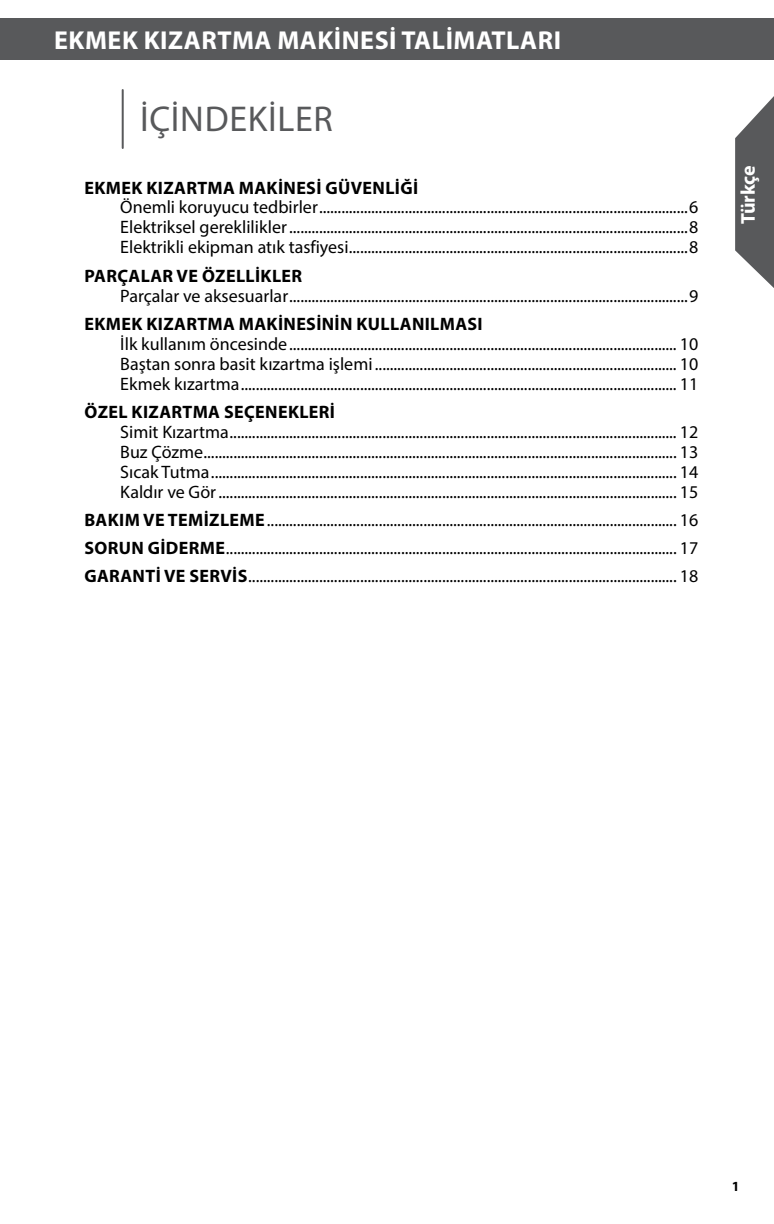
<style>
.page{position:relative;width:774px;height:1224px;background:#fff}
.page>*{position:absolute;margin:0;border:0;box-sizing:border-box;transform-origin:0 0}
.t1{font:36px "Myriad Pro";letter-spacing:.02em;color:#58595b}
.t2{font:700 26px "Myriad Pro";letter-spacing:.02em;color:#fff}
.t3{font:700 20px "Myriad Pro";letter-spacing:-.005em;color:#fff}
.t4{font:18px/20px "Myriad Pro";color:#000;text-align:justify}
.t5{font:700 18px "Myriad Pro";letter-spacing:.02em;color:#000}
.t6{font:700 14px "Myriad Pro";color:#000}
.s1{font-weight:700}
</style>
<div class="page">
<svg style="left:735px;top:96px;width:39px;height:192px"></svg>
<div style="left:0;top:18px;width:774px;height:42px;background:#58595b"></div>
<hr style="left:122px;top:90px;width:2px;height:58px;background:#58595b">
<h2 class="t2" style="left:54px;top:23px;width:508px">EKMEK KIZARTMA MAKINESI TALIMATLARI</h2>
<h1 class="t1" style="left:140px;top:97px;width:194px">İÇINDEKILER</h1>
<p class="t5" style="left:84px;top:176px;width:335px">EKMEK KIZARTMA MAKINESI GÜVENLIĞI</p>
<p class="t4" style="left:120px;top:197px;width:579px">Önemli koruyucu tedbirler...................................................................................................6<br>Elektriksel gereklilikler...........................................................................................................8<br>Elektrikli ekipman atık tasfiyesi...........................................................................................8</p>
<p class="t5" style="left:84px;top:264px;width:219px">PARÇALAR VE ÖZELLIKLER</p>
<p class="t4" style="left:120px;top:285px;width:579px">Parçalar ve aksesuarlar...........................................................................................................9</p>
<p class="t5" style="left:84px;top:312px;width:400px">EKMEK KIZARTMA MAKINESININ KULLANILMASI</p>
<p class="t4" style="left:120px;top:333px;width:579px">İlk kullanım öncesinde........................................................................................................ 10<br>Baştan sonra basit kızartma işlemi ................................................................................. 10<br>Ekmek kızartma..................................................................................................................... 11</p>
<p class="t5" style="left:84px;top:400px;width:252px">ÖZEL KIZARTMA SEÇENEKLERI</p>
<p class="t4" style="left:120px;top:421px;width:580px">Simit Kızartma........................................................................................................................ 12<br>Buz Çözme............................................................................................................................... 13<br>Sıcak Tutma............................................................................................................................. 14<br>Kaldır ve Gör........................................................................................................................... 15</p>
<p class="t4" style="left:84px;top:505px;width:615px;line-height:28px"><span class="s1">BAKIM VE TEMIZLEME</span>.............................................................................................................. 16<br><span class="s1">SORUN GIDERME</span>......................................................................................................................... 17<br><span class="s1">GARANTI VE SERVIS</span>................................................................................................................... 18</p>
<p class="t3" style="left:735px;top:224px;width:60px;rotate:-90deg">Türkçe</p>
<p class="t6" style="left:732px;top:1178px;width:9px">1</p>
</div>
